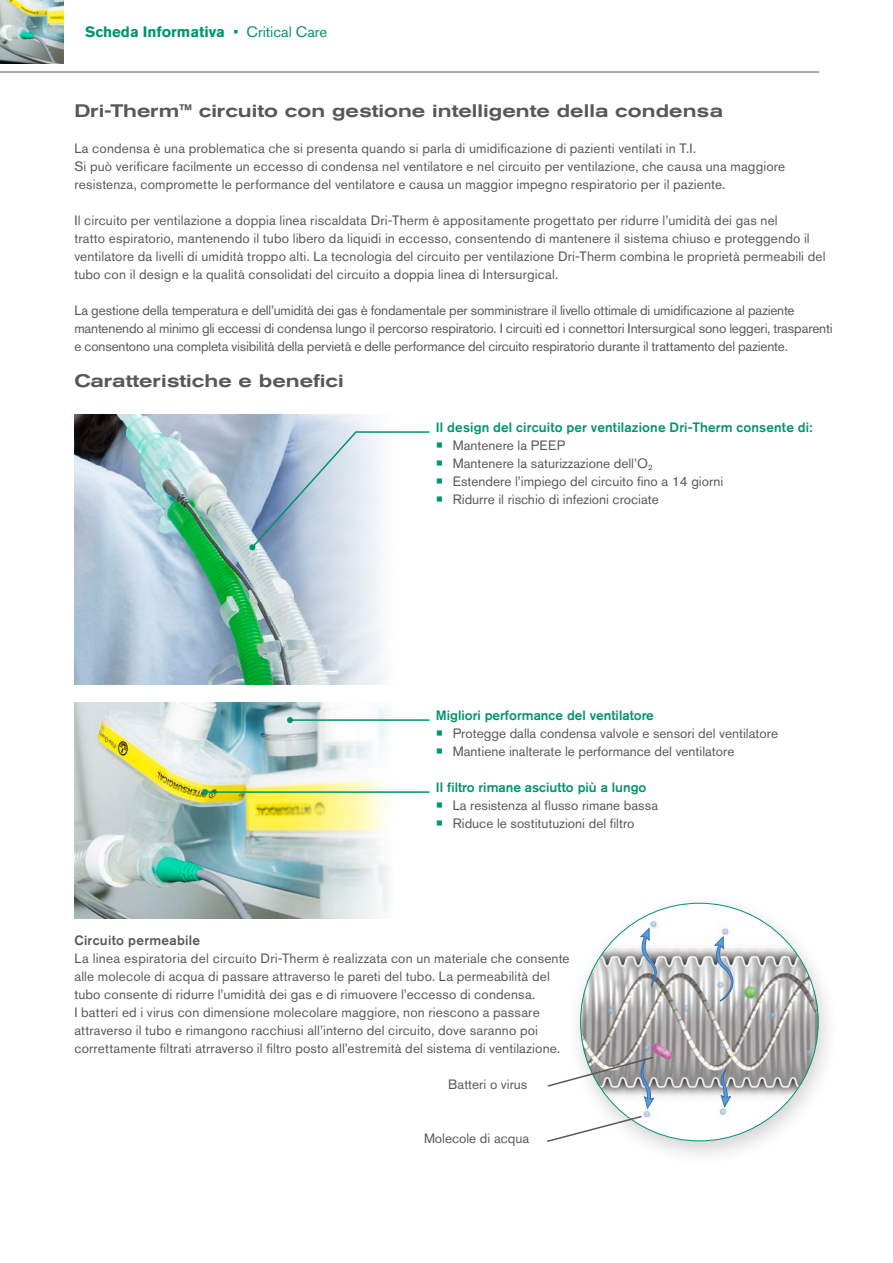
<style>
.page{position:relative;width:893px;height:1263px;background:#fff}
.page>*{position:absolute;margin:0;border:0;box-sizing:border-box;transform-origin:0 0}
.t1{font:500 expanded 18px "Akzidenz Grotesk Pro";color:#57585a}
.t2{font:700 15px "Akzidenz Grotesk Pro";color:#009370}
.t3{font:13.5px/18px "Akzidenz Grotesk Pro";letter-spacing:.01em;color:#57585a}
.t4{font:13.5px/18px "Akzidenz Grotesk Pro";letter-spacing:-.01em;color:#57585a}
.t5{font:500 13.5px "Akzidenz Grotesk Pro";color:#009370}
.t6{font:500 13.5px "Akzidenz Grotesk Pro";letter-spacing:.02em;color:#57585a}
.s1{font-weight:400}
.s2{font-size:22.5px;color:#009370}
</style>
<div class="page">
<img style="left:0;top:0;width:63px;height:63px">
<hr style="left:0;top:72px;width:819px;height:1px;background:#57585a">
<img style="left:74px;top:702px;width:316px;height:216px">
<div style="left:565px;top:892px;width:275px;height:274px;background:#231f20;opacity:.2"></div>
<img style="left:581px;top:903px;width:237px;height:238px;border-radius:119px">
<svg style="left:713px;top:935px;width:21px;height:67px"></svg>
<svg style="left:639px;top:927px;width:18px;height:87px"></svg>
<svg style="left:720px;top:1065px;width:12px;height:43px"></svg>
<hr style="left:290px;top:719px;width:139px;height:2px;background:#009370">
<svg style="left:287px;top:717px;width:6px;height:6px"></svg>
<hr style="left:205px;top:791px;width:224px;height:2px;background:#009370">
<svg style="left:202px;top:789px;width:6px;height:6px"></svg>
<svg style="left:547px;top:1055px;width:108px;height:88px"></svg>
<img style="left:74px;top:414px;width:310px;height:270px">
<svg style="left:249px;top:431px;width:181px;height:119px"></svg>
<p class="t2" style="left:85px;top:22px;width:244px">Scheda Informativa <span class="s1">• Critical Care</span></p>
<h1 class="t1" style="left:74px;top:99px;width:650px">Dri-Therm™ circuito con gestione intelligente della condensa</h1>
<p class="t3" style="left:74px;top:139px;width:712px">La condensa è una problematica che si presenta quando si parla di umidificazione di pazienti ventilati in T.I.<br>Si può verificare facilmente un eccesso di condensa nel ventilatore e nel circuito per ventilazione, che causa una maggiore resistenza, compromette le performance del ventilatore e causa un maggior impegno respiratorio per il paziente.</p>
<p class="t3" style="left:74px;top:211px;width:752px">Il circuito per ventilazione a doppia linea riscaldata Dri-Therm è appositamente progettato per ridurre l’umidità dei gas nel<br>tratto espiratorio, mantenendo il tubo libero da liquidi in eccesso, consentendo di mantenere il sistema chiuso e proteggendo il ventilatore da livelli di umidità troppo alti. La tecnologia del circuito per ventilazione Dri-Therm combina le proprietà permeabili del tubo con il design e la qualità consolidati del circuito a doppia linea di Intersurgical.</p>
<p class="t4" style="left:74px;top:301px;width:760px">La gestione della temperatura e dell’umidità dei gas è fondamentale per somministrare il livello ottimale di umidificazione al paziente mantenendo al minimo gli eccessi di condensa lungo il percorso respiratorio. I circuiti ed i connettori Intersurgical sono leggeri, trasparenti e consentono una completa visibilità della pervietà e delle performance del circuito respiratorio durante il trattamento del paziente.</p>
<h1 class="t1" style="left:74px;top:369px;width:271px">Caratteristiche e benefici</h1>
<p class="t5" style="left:436px;top:419px;width:378px">Il design del circuito per ventilazione Dri-Therm consente di:</p>
<p class="t3" style="left:436px;top:436px;width:131px"><span class="s2">•</span> Mantenere la PEEP</p>
<p class="t3" style="left:436px;top:454px;width:218px"><span class="s2">•</span> Mantenere la saturizzazione dell’O<sub>2</sub></p>
<p class="t3" style="left:436px;top:472px;width:289px"><span class="s2">•</span> Estendere l’impiego del circuito fino a 14 giorni</p>
<p class="t3" style="left:436px;top:490px;width:224px"><span class="s2">•</span> Ridurre il rischio di infezioni crociate</p>
<p class="t5" style="left:436px;top:707px;width:219px">Migliori performance del ventilatore</p>
<p class="t3" style="left:436px;top:724px;width:344px"><span class="s2">•</span> Protegge dalla condensa valvole e sensori del ventilatore</p>
<p class="t3" style="left:436px;top:742px;width:300px"><span class="s2">•</span> Mantiene inalterate le performance del ventilatore</p>
<p class="t5" style="left:436px;top:779px;width:212px">Il filtro rimane asciutto più a lungo</p>
<p class="t3" style="left:436px;top:796px;width:224px"><span class="s2">•</span> La resistenza al flusso rimane bassa</p>
<p class="t3" style="left:436px;top:814px;width:200px"><span class="s2">•</span> Riduce le sostitutuzioni del filtro</p>
<p class="t6" style="left:74px;top:932px;width:127px">Circuito permeabile</p>
<p class="t3" style="left:74px;top:949px;width:497px">La linea espiratoria del circuito Dri-Therm è realizzata con un materiale che consente alle molecole di acqua di passare attraverso le pareti del tubo. La permeabilità del tubo consente di ridurre l’umidità dei gas e di rimuovere l’eccesso di condensa.<br>I batteri ed i virus con dimensione molecolare maggiore, non riescono a passare attraverso il tubo e rimangono racchiusi all’interno del circuito, dove saranno poi correttamente filtrati atrraverso il filtro posto all’estremità del sistema di ventilazione.</p>
<p class="t3" style="left:448px;top:1075px;width:81px">Batteri o virus</p>
<p class="t3" style="left:424px;top:1129px;width:107px">Molecole di acqua</p>
</div>
